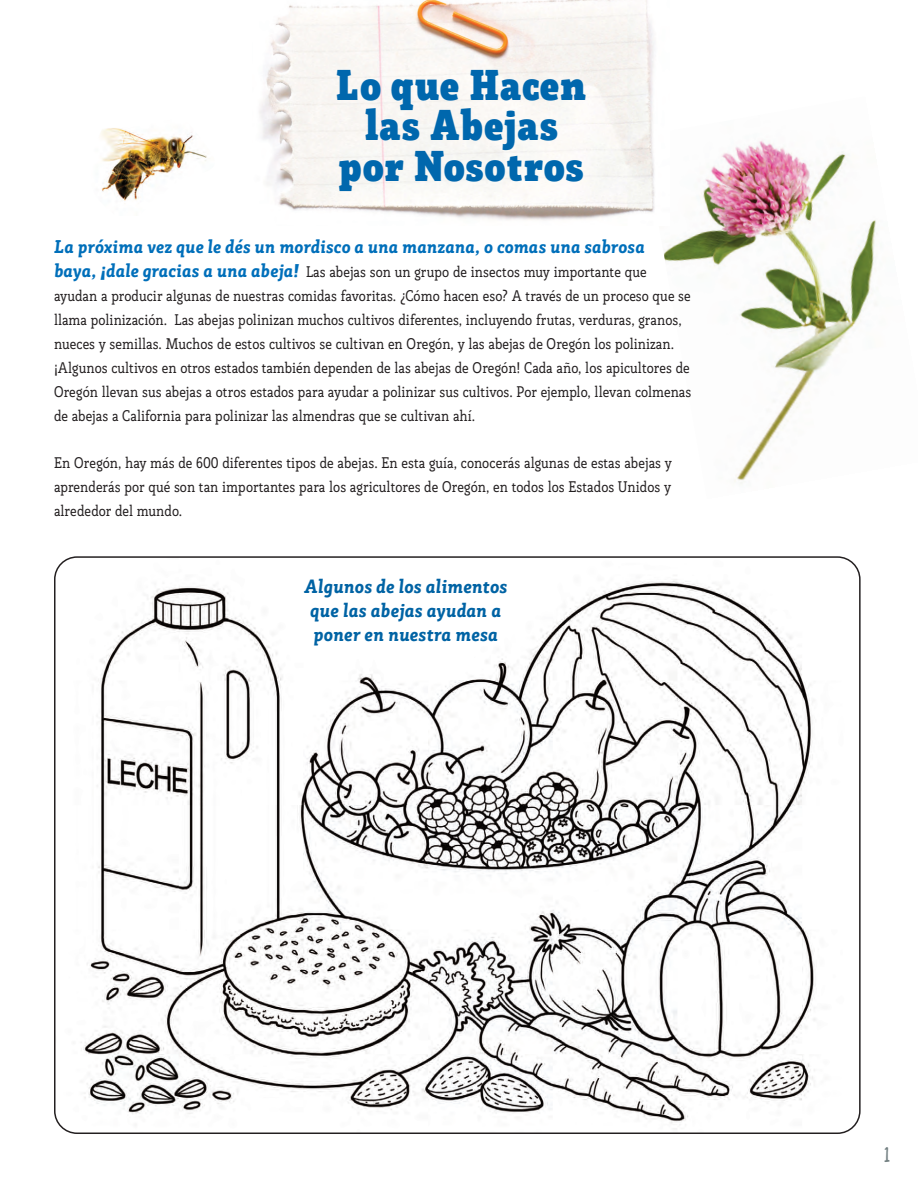
<style>
.page{position:relative;width:918px;height:1188px;background:#fff}
.page>*{position:absolute;margin:0;border:0;box-sizing:border-box;transform-origin:0 0}
.t1{font:900 42px/40.5px "Rogliano Pro Cd";letter-spacing:.01em;color:#0067ad;text-align:center}
.t2{font:24px "Meizda";color:#727f81}
.t3{font:italic 800 18.75px/24px "Rogliano Pro Sm Cd";color:#0063a4;text-align:center}
.t4{font:italic 800 18px "Rogliano Pro Sm Cd";color:#006fba}
.t5{font:15px/24px "Rogliano Pro Sm Cd";color:#231f20}
.s1{font-weight:800;font-style:italic;font-size:18px;color:#006fba}
</style>
<div class="page">
<img style="left:664px;top:140px;width:212px;height:344px">
<img style="left:259px;top:0;width:410px;height:225px">
<img style="left:101px;top:128px;width:106px;height:73px">
<svg style="left:54px;top:556px;width:807px;height:578px"></svg>
<h1 class="t1" style="left:336px;top:68px;width:252px">Lo que Hacen las Abejas por Nosotros</h1>
<p class="t4" style="left:54px;top:240px;width:592px">La próxima vez que le dés un mordisco a una manzana, o comas una sabrosa</p>
<p class="t5" style="left:54px;top:261px;width:639px"><span class="s1">baya, ¡dale gracias a una abeja!</span> Las abejas son un grupo de insectos muy importante que ayudan a producir algunas de nuestras comidas favoritas. ¿Cómo hacen eso? A través de un proceso que se llama polinización. Las abejas polinizan muchos cultivos diferentes, incluyendo frutas, verduras, granos, nueces y semillas. Muchos de estos cultivos se cultivan en Oregón, y las abejas de Oregón los polinizan. ¡Algunos cultivos en otros estados también dependen de las abejas de Oregón! Cada año, los apicultores de Oregón llevan sus abejas a otros estados para ayudar a polinizar sus cultivos. Por ejemplo, llevan colmenas de abejas a California para polinizar las almendras que se cultivan ahí.</p>
<p class="t5" style="left:54px;top:452px;width:619px;text-align:justify">En Oregón, hay más de 600 diferentes tipos de abejas. En esta guía, conocerás algunas de estas abejas y aprenderás por qué son tan importantes para los agricultores de Oregón, en todos los Estados Unidos y alrededor del mundo.</p>
<p class="t3" style="left:304px;top:576px;width:205px">Algunos de los alimentos que las abejas ayudan a poner en nuestra mesa</p>
<h2 class="t2" style="left:884px;top:1141px;width:8px">1</h2>
</div>
